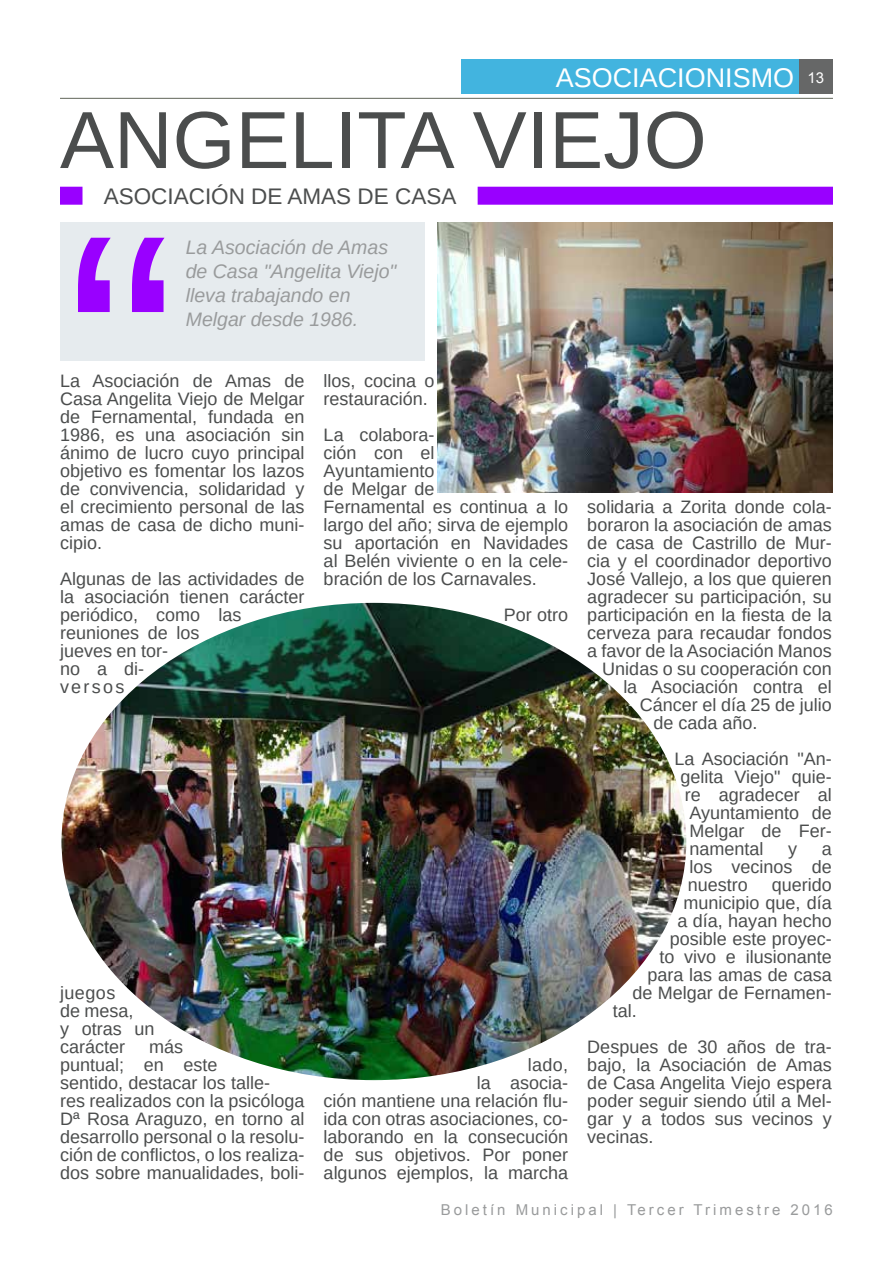
<style>
.page{position:relative;width:893px;height:1263px;background:#fff}
.page>*{position:absolute;margin:0;border:0;box-sizing:border-box;transform-origin:0 0}
.t1{font:81px "Arimo";color:#4b4d4d}
.t2{font:27px "Arimo";color:#fff}
.t3{font:22.5px "Arimo";color:#4b4d4d}
.t4{font:italic 19.5px/24px "Arimo";color:#999b9c}
.t5{font:18px/18px "Arimo";color:#4b4d4d}
.t6{font:15px "Arial";letter-spacing:.2em;color:#999b9c}
.t7{font:15px "Arial";color:#fff}
</style>
<div class="page">
<div style="left:798px;top:60px;width:35px;height:34px;background:#666767"></div>
<hr style="left:60px;top:98px;width:773px;height:1px;background:#73776c">
<div style="left:461px;top:59px;width:337px;height:35px;background:#42b4df"></div>
<img style="left:437px;top:222px;width:396px;height:270px">
<img style="left:62px;top:603px;width:624px;height:477px">
<div style="left:60px;top:222px;width:365px;height:138px;background:#e6ebee"></div>
<svg style="left:78px;top:238px;width:87px;height:74px"></svg>
<div style="left:60px;top:187px;width:22px;height:18px;background:#90f"></div>
<div style="left:478px;top:187px;width:355px;height:18px;background:#90f"></div>
<h2 class="t2" style="left:556px;top:60px;width:240px">ASOCIACIONISMO</h2>
<h1 class="t1" style="left:60px;top:89px;width:51px">angelita</h1>
<h1 class="t1" style="left:473px;top:89px;width:47px">viejo</h1>
<p class="t3" style="left:82px;top:182px;width:16px">asociación</p>
<p class="t3" style="left:251px;top:182px;width:53px">de amas</p>
<p class="t3" style="left:358px;top:182px;width:51px">de casa</p>
<p class="t4" style="left:186px;top:235px;width:212px">La Asociación de Amas de Casa "Angelita Viejo" lleva trabajando en<br>Melgar desde 1986.</p>
<p class="t7" style="left:807px;top:68px;width:18px">13</p>
<p class="t5" style="left:60px;top:372px;width:246px;text-align:justify">La Asociación de Amas de Casa Angelita Viejo de Melgar de Fernamental, fundada en 1986, es una asociación sin ánimo de lucro cuyo principal objetivo es fomentar los lazos de convivencia, solidaridad y el crecimiento personal de las amas de casa de dicho muni&shy;cipio.</p>
<p class="t5" style="left:60px;top:570px;width:246px">Algunas de las actividades de la asociación tienen carácter periódico, como las reuniones de los<br>jueves en tor-<br>no a di-<br>versos</p>
<p class="t5" style="left:60px;top:984px;width:96px">juegos<br>de mesa,<br>y otras un carácter</p>
<p class="t5" style="left:60px;top:1038px;width:246px;text-indent:89px">más<br>puntual; en este<br>sentido, destacar los talle-<br>res realizados con la psicóloga<br>Dª Rosa Araguzo, en torno al desarrollo personal o la resolu&shy;ción de conflictos, o los realiza&shy;dos sobre manualidades, boli-</p>
<p class="t5" style="left:324px;top:372px;width:112px">llos, cocina o restauración.</p>
<p class="t5" style="left:324px;top:426px;width:246px">La colabora-<br>ción con el<br>Ayuntamiento<br>de Melgar de<br>Fernamental es continua a lo largo del año; sirva de ejemplo su aportación en Navidades al Belén viviente o en la cele&shy;bración de los Carnavales.</p>
<p class="t5" style="left:504px;top:606px;width:66px">Por otro</p>
<p class="t5" style="left:324px;top:1056px;width:246px;text-align:right">lado,<br>la asocia-<br>ción mantiene una relación flu&shy;ida con otras asociaciones, co&shy;laborando en la consecución de sus objetivos. Por poner algunos ejemplos, la marcha</p>
<p class="t5" style="left:587px;top:498px;width:246px">solidaria a Zorita donde cola-</p>
<p class="t5" style="left:587px;top:516px;width:246px">boraron la asociación de amas</p>
<p class="t5" style="left:587px;top:534px;width:246px">de casa de Castrillo de Mur-</p>
<p class="t5" style="left:587px;top:552px;width:246px">cia y el coordinador deportivo</p>
<p class="t5" style="left:587px;top:570px;width:246px">José Vallejo, a los que quieren</p>
<p class="t5" style="left:587px;top:588px;width:246px">agradecer su participación, su</p>
<p class="t5" style="left:587px;top:606px;width:246px">participación en la fiesta de la</p>
<p class="t5" style="left:587px;top:624px;width:246px">cerveza para recaudar fondos</p>
<p class="t5" style="left:587px;top:642px;width:246px">a favor de la Asociación Manos</p>
<p class="t5" style="left:602px;top:660px;width:231px">Unidas o su cooperación con</p>
<p class="t5" style="left:623px;top:678px;width:210px">la Asociación contra el</p>
<p class="t5" style="left:640px;top:696px;width:193px">Cáncer el día 25 de julio</p>
<p class="t5" style="left:653px;top:714px;width:106px">de cada año.</p>
<p class="t5" style="left:674px;top:750px;width:159px">La Asociación "An-</p>
<p class="t5" style="left:680px;top:768px;width:153px">gelita Viejo" quie-</p>
<p class="t5" style="left:685px;top:786px;width:148px">re agradecer al</p>
<p class="t5" style="left:689px;top:804px;width:144px">Ayuntamiento de</p>
<p class="t5" style="left:689px;top:822px;width:144px">Melgar de Fer-</p>
<p class="t5" style="left:689px;top:840px;width:76px">namental</p>
<p class="t5" style="left:788px;top:840px;width:10px">y</p>
<p class="t5" style="left:688px;top:840px;width:145px;text-align:justify;text-indent:134px">a los vecinos de nuestro</p>
<p class="t5" style="left:772px;top:876px;width:62px">querido</p>
<p class="t5" style="left:683px;top:894px;width:150px">municipio que, día</p>
<p class="t5" style="left:677px;top:912px;width:156px">a día, hayan hecho</p>
<p class="t5" style="left:670px;top:930px;width:163px">posible este proyec-</p>
<p class="t5" style="left:659px;top:948px;width:174px">to vivo e ilusionante</p>
<p class="t5" style="left:647px;top:966px;width:186px">para las amas de casa</p>
<p class="t5" style="left:632px;top:984px;width:201px">de Melgar de Fernamen-</p>
<p class="t5" style="left:613px;top:1002px;width:26px">tal.</p>
<p class="t5" style="left:587px;top:1038px;width:246px;text-align:justify">Despues de 30 años de tra&shy;bajo, la Asociación de Amas de Casa Angelita Viejo espera poder seguir siendo útil a Mel&shy;gar y a todos sus vecinos y vecinas.</p>
<p class="t6" style="left:441px;top:1199px;width:394px">Boletín Municipal | Tercer Trimestre 2016</p>
</div>
